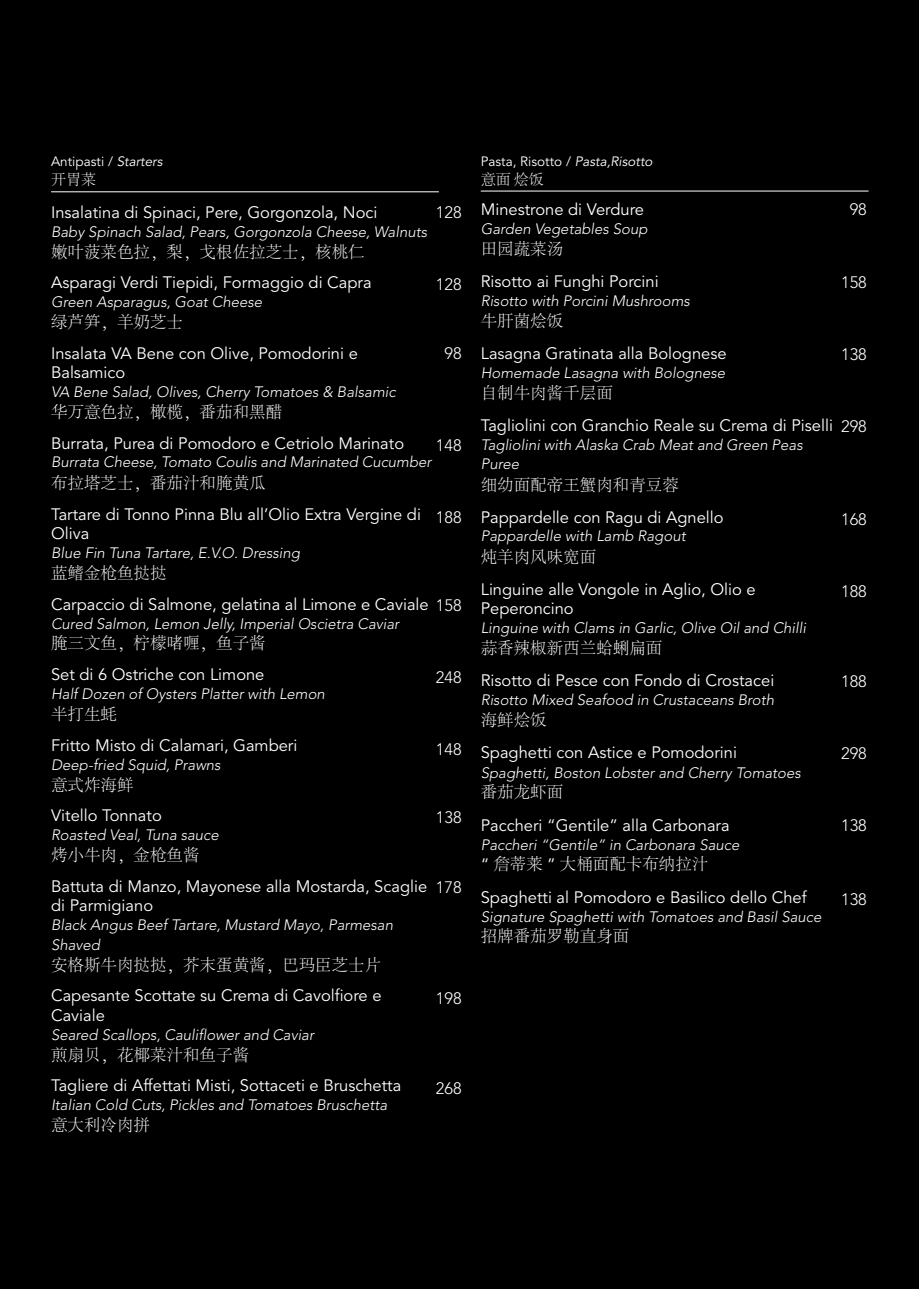
<style>
.page{position:relative;width:919px;height:1289px;background:#fff}
.page>*{position:absolute;margin:0;border:0;box-sizing:border-box;transform-origin:0 0}
.t1{font:16.5px/19.5px "Avenir LT Std";color:#fff}
.t2{font:300 16.5px "Adobe Song Std";color:#fff}
.t3{font:300 16.5px "Avenir LT Std";color:#fff}
.t4{font:italic 300 15px/20.2px "Avenir LT Std";color:#fff}
.t5{font:300 15px "Adobe Song Std";color:#fff}
.t6{font:13.5px "Avenir LT Std";color:#fff}
.s1{font-style:italic}
.s2{font-weight:300}
.s3{font-family:"Avenir LT Std";font-weight:400}
</style>
<div class="page">
<div style="left:0;top:0;width:918px;height:1288px;background:#000"></div>
<hr style="left:51px;top:191px;width:388px;height:1px;background:#fff">
<hr style="left:480px;top:191px;width:388px;height:1px;background:#fff">
<p class="t6" style="left:51px;top:154px;width:113px">Antipasti / <span class="s1">Starters</span></p>
<p class="t5" style="left:51px;top:171px;width:46px">开胃菜</p>
<p class="t1" style="left:51px;top:203px;width:328px">Insalatina di Spinaci, Pere, Gorgonzola, Noci</p>
<p class="t4" style="left:51px;top:222px;width:377px">Baby Spinach Salad, Pears, Gorgonzola Cheese, Walnuts</p>
<p class="t2" style="left:51px;top:243px;width:315px">嫩叶菠菜色拉，梨，戈根佐拉芝士，核桃仁</p>
<p class="t1" style="left:51px;top:273px;width:322px">Asparagi Verdi Tiepidi, Formaggio di Capra</p>
<p class="t4" style="left:51px;top:292px;width:212px">Green Asparagus, Goat Cheese</p>
<p class="t2" style="left:51px;top:313px;width:133px">绿芦笋，羊奶芝士</p>
<p class="t1" style="left:51px;top:344px;width:308px">Insalata VA Bene con Olive, Pomodorini e<br>Balsamico</p>
<p class="t4" style="left:51px;top:382px;width:346px">VA Bene Salad, Olives, Cherry Tomatoes &amp; Balsamic</p>
<p class="t2" style="left:51px;top:403px;width:232px">华万意色拉，橄榄，番茄和黑醋</p>
<p class="t1" style="left:51px;top:434px;width:354px">Burrata, Purea di Pomodoro e Cetriolo Marinato</p>
<p class="t4" style="left:51px;top:452px;width:382px">Burrata Cheese, Tomato Coulis and Marinated Cucumber</p>
<p class="t2" style="left:51px;top:474px;width:216px">布拉塔芝士，番茄汁和腌黄瓜</p>
<p class="t1" style="left:51px;top:504px;width:371px">Tartare di Tonno Pinna Blu all’Olio Extra Vergine di<br>Oliva</p>
<p class="t4" style="left:51px;top:543px;width:250px">Blue Fin Tuna Tartare, E.V.O. Dressing</p>
<p class="t2" style="left:51px;top:564px;width:117px">蓝鳍金枪鱼挞挞</p>
<p class="t1" style="left:51px;top:594px;width:412px">Carpaccio di Salmone, gelatina al Limone e Caviale <span class="s2">158</span></p>
<p class="t4" style="left:51px;top:613px;width:349px">Cured Salmon, Lemon Jelly, Imperial Oscietra Caviar</p>
<p class="t2" style="left:51px;top:634px;width:216px">腌三文鱼，柠檬啫喱，鱼子酱</p>
<p class="t1" style="left:51px;top:665px;width:215px">Set di 6 Ostriche con Limone</p>
<p class="t4" style="left:51px;top:684px;width:275px">Half Dozen of Oysters Platter with Lemon</p>
<p class="t2" style="left:51px;top:705px;width:67px">半打生蚝</p>
<p class="t1" style="left:51px;top:735px;width:248px">Fritto Misto di Calamari, Gamberi</p>
<p class="t4" style="left:51px;top:754px;width:171px">Deep-fried Squid, Prawns</p>
<p class="t2" style="left:51px;top:775px;width:84px">意式炸海鲜</p>
<p class="t1" style="left:51px;top:806px;width:112px">Vitello Tonnato</p>
<p class="t4" style="left:51px;top:825px;width:169px">Roasted Veal, Tuna sauce</p>
<p class="t2" style="left:51px;top:846px;width:150px">烤小牛肉，金枪鱼酱</p>
<p class="t1" style="left:51px;top:876px;width:377px">Battuta di Manzo, Mayonese alla Mostarda, Scaglie di Parmigiano</p>
<p class="t4" style="left:51px;top:914px;width:343px">Black Angus Beef Tartare, Mustard Mayo, Parmesan<br>Shaved</p>
<p class="t2" style="left:51px;top:955px;width:331px">安格斯牛肉挞挞，芥末蛋黄酱，巴玛臣芝士片</p>
<p class="t1" style="left:51px;top:986px;width:332px">Capesante Scottate su Crema di Cavolfiore e<br>Caviale</p>
<p class="t4" style="left:51px;top:1024px;width:264px">Seared Scallops, Cauliflower and Caviar</p>
<p class="t2" style="left:51px;top:1045px;width:199px">煎扇贝，花椰菜汁和鱼子酱</p>
<p class="t1" style="left:51px;top:1076px;width:352px">Tagliere di Affettati Misti, Sottaceti e Bruschetta</p>
<p class="t4" style="left:51px;top:1095px;width:337px">Italian Cold Cuts, Pickles and Tomatoes Bruschetta</p>
<p class="t2" style="left:51px;top:1116px;width:100px">意大利冷肉拼</p>
<p class="t3" style="left:436px;top:202px;width:27px">128</p>
<p class="t3" style="left:436px;top:274px;width:27px">128</p>
<p class="t3" style="left:444px;top:343px;width:19px">98</p>
<p class="t3" style="left:436px;top:435px;width:27px">148</p>
<p class="t3" style="left:436px;top:507px;width:27px">188</p>
<p class="t3" style="left:436px;top:667px;width:27px">248</p>
<p class="t3" style="left:436px;top:739px;width:27px">148</p>
<p class="t3" style="left:436px;top:807px;width:27px">138</p>
<p class="t3" style="left:436px;top:877px;width:27px">178</p>
<p class="t3" style="left:436px;top:988px;width:27px">198</p>
<p class="t3" style="left:436px;top:1078px;width:27px">268</p>
<p class="t6" style="left:480px;top:154px;width:173px">Pasta, Risotto / <span class="s1">Pasta,Risotto</span></p>
<p class="t5" style="left:480px;top:171px;width:65px">意面 烩饭</p>
<p class="t1" style="left:480px;top:200px;width:165px">Minestrone di Verdure</p>
<p class="t4" style="left:480px;top:219px;width:168px">Garden Vegetables Soup</p>
<p class="t2" style="left:480px;top:240px;width:84px">田园蔬菜汤</p>
<p class="t1" style="left:480px;top:272px;width:179px">Risotto ai Funghi Porcini</p>
<p class="t4" style="left:480px;top:291px;width:211px">Risotto with Porcini Mushrooms</p>
<p class="t2" style="left:480px;top:312px;width:84px">牛肝菌烩饭</p>
<p class="t1" style="left:480px;top:344px;width:247px">Lasagna Gratinata alla Bolognese</p>
<p class="t4" style="left:480px;top:362px;width:246px">Homemade Lasagna with Bolognese</p>
<p class="t2" style="left:480px;top:384px;width:133px">自制牛肉酱千层面</p>
<p class="t1" style="left:480px;top:416px;width:353px">Tagliolini con Granchio Reale su Crema di Piselli</p>
<p class="t4" style="left:480px;top:435px;width:323px;line-height:19.5px">Tagliolini with Alaska Crab Meat and Green Peas<br>Puree</p>
<p class="t2" style="left:480px;top:476px;width:200px">细幼面配帝王蟹肉和青豆蓉</p>
<p class="t1" style="left:480px;top:508px;width:244px">Pappardelle con Ragu di Agnello</p>
<p class="t4" style="left:480px;top:526px;width:206px">Pappardelle with Lamb Ragout</p>
<p class="t2" style="left:480px;top:548px;width:117px">炖羊肉风味宽面</p>
<p class="t1" style="left:480px;top:580px;width:276px">Linguine alle Vongole in Aglio, Olio e<br>Peperoncino</p>
<p class="t4" style="left:480px;top:617px;width:327px">Linguine with Clams in Garlic, Olive Oil and Chilli</p>
<p class="t2" style="left:480px;top:639px;width:183px">蒜香辣椒新西兰蛤蜊扁面</p>
<p class="t1" style="left:480px;top:671px;width:295px">Risotto di Pesce con Fondo di Crostacei</p>
<p class="t4" style="left:480px;top:690px;width:295px">Risotto Mixed Seafood in Crustaceans Broth</p>
<p class="t2" style="left:480px;top:711px;width:67px">海鲜烩饭</p>
<p class="t1" style="left:480px;top:743px;width:258px">Spaghetti con Astice e Pomodorini</p>
<p class="t4" style="left:480px;top:762px;width:321px">Spaghetti, Boston Lobster and Cherry Tomatoes</p>
<p class="t2" style="left:480px;top:783px;width:84px">番茄龙虾面</p>
<p class="t1" style="left:480px;top:815px;width:250px">Paccheri “Gentile” alla Carbonara</p>
<p class="t4" style="left:480px;top:834px;width:260px">Paccheri “Gentile” in Carbonara Sauce</p>
<p class="t2" style="left:480px;top:855px;width:229px"><span class="s3">“</span> 詹蒂莱 <span class="s3">”</span> 大桶面配卡布纳拉汁</p>
<p class="t1" style="left:480px;top:887px;width:327px">Spaghetti al Pomodoro e Basilico dello Chef</p>
<p class="t4" style="left:480px;top:906px;width:342px">Signature Spaghetti with Tomatoes and Basil Sauce</p>
<p class="t2" style="left:480px;top:927px;width:150px">招牌番茄罗勒直身面</p>
<p class="t3" style="left:849px;top:200px;width:19px">98</p>
<p class="t3" style="left:841px;top:272px;width:27px">158</p>
<p class="t3" style="left:841px;top:344px;width:27px">138</p>
<p class="t3" style="left:841px;top:416px;width:27px">298</p>
<p class="t3" style="left:841px;top:509px;width:27px">168</p>
<p class="t3" style="left:841px;top:581px;width:27px">188</p>
<p class="t3" style="left:841px;top:671px;width:27px">188</p>
<p class="t3" style="left:841px;top:743px;width:27px">298</p>
<p class="t3" style="left:841px;top:816px;width:27px">138</p>
<p class="t3" style="left:841px;top:889px;width:27px">138</p>
</div>
